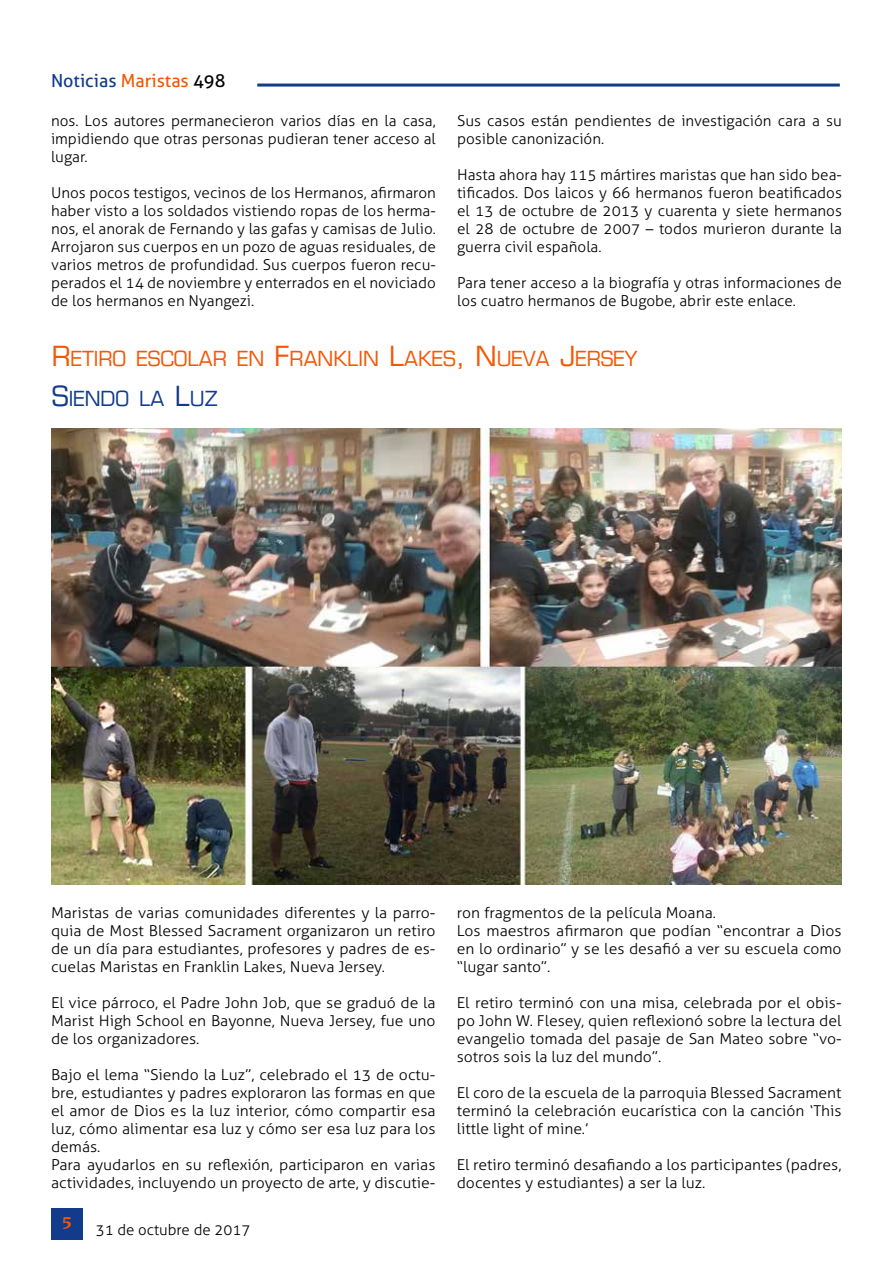
<style>
.page{position:relative;width:893px;height:1263px;background:#fff}
.page>*{position:absolute;margin:0;border:0;box-sizing:border-box;transform-origin:0 0}
.t1{font:20.25px/39.8px "Eurostile";color:#f45706}
.t2{font:18px "Aller";color:#123b8b}
.t3{font:700 18px "Novarese IT Cby BT";color:#f45706}
.t4{font:300 15px/18px "Aller";color:#000;text-align:justify;scale:1.05 1}
.t5{font:300 15px/18px "Aller";color:#000;text-align:justify}
.s1{color:#f45706}
.s2{color:#000}
.s3{font-size:27px}
.s4{font-size:27px;color:#123b8b}
.s5{color:#123b8b}
</style>
<div class="page">
<hr style="left:257px;top:84px;width:583px;height:3px;background:#123b8b">
<div style="left:51px;top:1208px;width:32px;height:31px;background:#123b8b"></div>
<img style="left:51px;top:429px;width:791px;height:455px">
<p class="t2" style="left:51px;top:69px;width:176px">Noticias <span class="s1">Maristas</span> <span class="s2">498</span></p>
<p class="t5" style="left:51px;top:112px;width:386px">nos. Los autores permanecieron varios días en la casa, impidiendo que otras personas pudieran tener acceso al lugar.</p>
<p class="t5" style="left:51px;top:184px;width:386px">Unos pocos testigos, vecinos de los Hermanos, afirmaron haber visto a los soldados vistiendo ropas de los herma&shy;nos, el anorak de Fernando y las gafas y camisas de Julio.<br>Arrojaron sus cuerpos en un pozo de aguas residuales, de varios metros de profundidad. Sus cuerpos fueron recu&shy;perados el 14 de noviembre y enterrados en el noviciado de los hermanos en Nyangezi.</p>
<p class="t5" style="left:457px;top:112px;width:386px">Sus casos están pendientes de investigación cara a su posible canonización.</p>
<p class="t5" style="left:457px;top:166px;width:386px">Hasta ahora hay 115 mártires maristas que han sido bea&shy;tificados. Dos laicos y 66 hermanos fueron beatificados el 13 de octubre de 2013 y cuarenta y siete hermanos el 28 de octubre de 2007 – todos murieron durante la guerra civil española.</p>
<p class="t5" style="left:457px;top:274px;width:386px">Para tener acceso a la biografía y otras informaciones de los cuatro hermanos de Bugobe, abrir este enlace.</p>
<h1 class="t1" style="left:52px;top:339px;width:587px"><span class="s3">R</span>ETIRO ESCOLAR EN <span class="s3">F</span>RANKLIN <span class="s3">L</span>AKES<span class="s3">, N</span>UEVA <span class="s3">J</span>ERSEY<br><span class="s4">S</span><span class="s5">IENDO LA</span> <span class="s4">L</span><span class="s5">UZ</span></h1>
<p class="t4" style="left:51px;top:904px;width:368px">Maristas de varias comunidades diferentes y la parro&shy;quia de Most Blessed Sacrament organizaron un retiro de un día para estudiantes, profesores y padres de es&shy;cuelas Maristas en Franklin Lakes, Nueva Jersey.</p>
<p class="t4" style="left:51px;top:994px;width:368px">El vice párroco, el Padre John Job, que se graduó de la Marist High School en Bayonne, Nueva Jersey, fue uno de los organizadores.</p>
<p class="t4" style="left:51px;top:1066px;width:368px;text-align:left">Bajo el lema “Siendo la Luz”, celebrado el 13 de octu&shy;bre, estudiantes y padres exploraron las formas en que el amor de Dios es la luz interior, cómo compartir esa luz, cómo alimentar esa luz y cómo ser esa luz para los demás.<br>Para ayudarlos en su reflexión, participaron en varias actividades, incluyendo un proyecto de arte, y discutie-</p>
<p class="t3" style="left:62px;top:1212px;width:12px">5</p>
<p class="t5" style="left:96px;top:1220px;width:156px">31 de octubre de 2017</p>
<p class="t4" style="left:457px;top:904px;width:368px;text-align:left">ron fragmentos de la película Moana.<br>Los maestros afirmaron que podían “encontrar a Dios en lo ordinario” y se les desafió a ver su escuela como “lugar santo”.</p>
<p class="t4" style="left:457px;top:994px;width:368px">El retiro terminó con una misa, celebrada por el obis&shy;po John W. Flesey, quien reflexionó sobre la lectura del evangelio tomada del pasaje de San Mateo sobre “vo&shy;sotros sois la luz del mundo”.</p>
<p class="t4" style="left:457px;top:1084px;width:368px">El coro de la escuela de la parroquia Blessed Sacrament terminó la celebración eucarística con la canción ‘This little light of mine.’</p>
<p class="t4" style="left:457px;top:1156px;width:368px">El retiro terminó desafiando a los participantes (padres, docentes y estudiantes) a ser la luz.</p>
</div>
